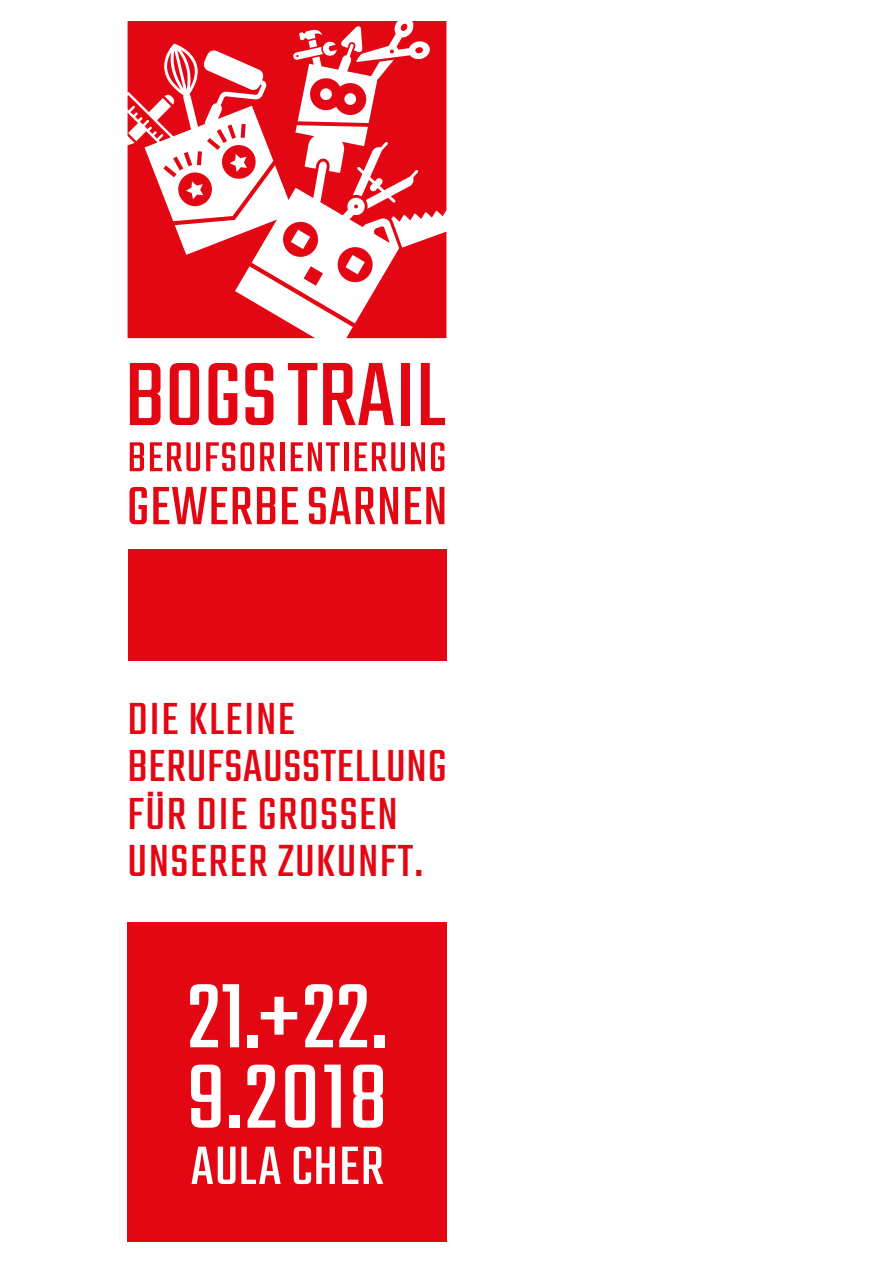
<style>
.page{position:relative;width:893px;height:1263px;background:#fff}
.page>*{position:absolute;margin:0;border:0;box-sizing:border-box;transform-origin:0 0}
.t1{font:100.8px/80.4px "Teko";letter-spacing:.025em;color:#fff}
.t2{font:59.7px "Teko";letter-spacing:.015em;color:#fff}
.t3{font:49.65px/47.2px "Teko";letter-spacing:.03em;color:#e30613}
</style>
<div class="page">
<div style="left:128px;top:549px;width:318px;height:112px;background:#e30613"></div>
<svg style="left:128px;top:21px;width:318px;height:317px;fill:#e30613"></svg>
<svg style="left:354px;top:198px;width:6px;height:11px"></svg>
<svg style="left:128px;top:50px;width:130px;height:158px"></svg>
<svg style="left:390px;top:49px;width:4px;height:5px"></svg>
<svg style="left:415px;top:47px;width:8px;height:6px"></svg>
<svg style="left:400px;top:23px;width:7px;height:8px"></svg>
<svg style="left:309px;top:77px;width:59px;height:39px"></svg>
<svg style="left:335px;top:226px;width:55px;height:59px"></svg>
<svg style="left:304px;top:266px;width:19px;height:20px"></svg>
<svg style="left:281px;top:221px;width:38px;height:38px"></svg>
<svg style="left:130px;top:442px;width:14px;height:29px"></svg>
<svg style="left:150px;top:442px;width:50px;height:29px"></svg>
<svg style="left:206px;top:442px;width:29px;height:29px"></svg>
<svg style="left:241px;top:442px;width:13px;height:29px"></svg>
<svg style="left:260px;top:442px;width:15px;height:29px"></svg>
<hr style="left:280px;top:442px;width:4px;height:29px;background:#e30613">
<svg style="left:291px;top:442px;width:49px;height:29px"></svg>
<hr style="left:344px;top:442px;width:4px;height:29px;background:#e30613">
<svg style="left:355px;top:442px;width:50px;height:29px"></svg>
<svg style="left:411px;top:442px;width:14px;height:29px"></svg>
<svg style="left:431px;top:442px;width:13px;height:29px"></svg>
<svg style="left:130px;top:487px;width:17px;height:37px"></svg>
<svg style="left:153px;top:487px;width:122px;height:37px"></svg>
<svg style="left:282px;top:487px;width:16px;height:37px"></svg>
<svg style="left:309px;top:487px;width:89px;height:37px"></svg>
<svg style="left:405px;top:487px;width:39px;height:37px"></svg>
<svg style="left:130px;top:363px;width:31px;height:62px"></svg>
<svg style="left:170px;top:363px;width:29px;height:62px"></svg>
<svg style="left:208px;top:363px;width:29px;height:62px"></svg>
<svg style="left:245px;top:363px;width:28px;height:62px"></svg>
<svg style="left:288px;top:363px;width:29px;height:62px"></svg>
<svg style="left:323px;top:363px;width:71px;height:62px"></svg>
<div style="left:401px;top:363px;width:9px;height:62px;background:#e30613"></div>
<svg style="left:421px;top:363px;width:24px;height:62px"></svg>
<div style="left:128px;top:922px;width:319px;height:320px;background:#e30613"></div>
<p class="t3" style="left:128px;top:699px;width:321px">DIE KLEINE<br>BERUFSAUSSTELLUNG<br>FÜR DIE GROSSEN<br>UNSERER ZUKUNFT.</p>
<h1 class="t1" style="left:187px;top:983px;width:202px">21.+ 22.<br>9.2018</h1>
<p class="t2" style="left:191px;top:1132px;width:195px">AULA CHER</p>
</div>
